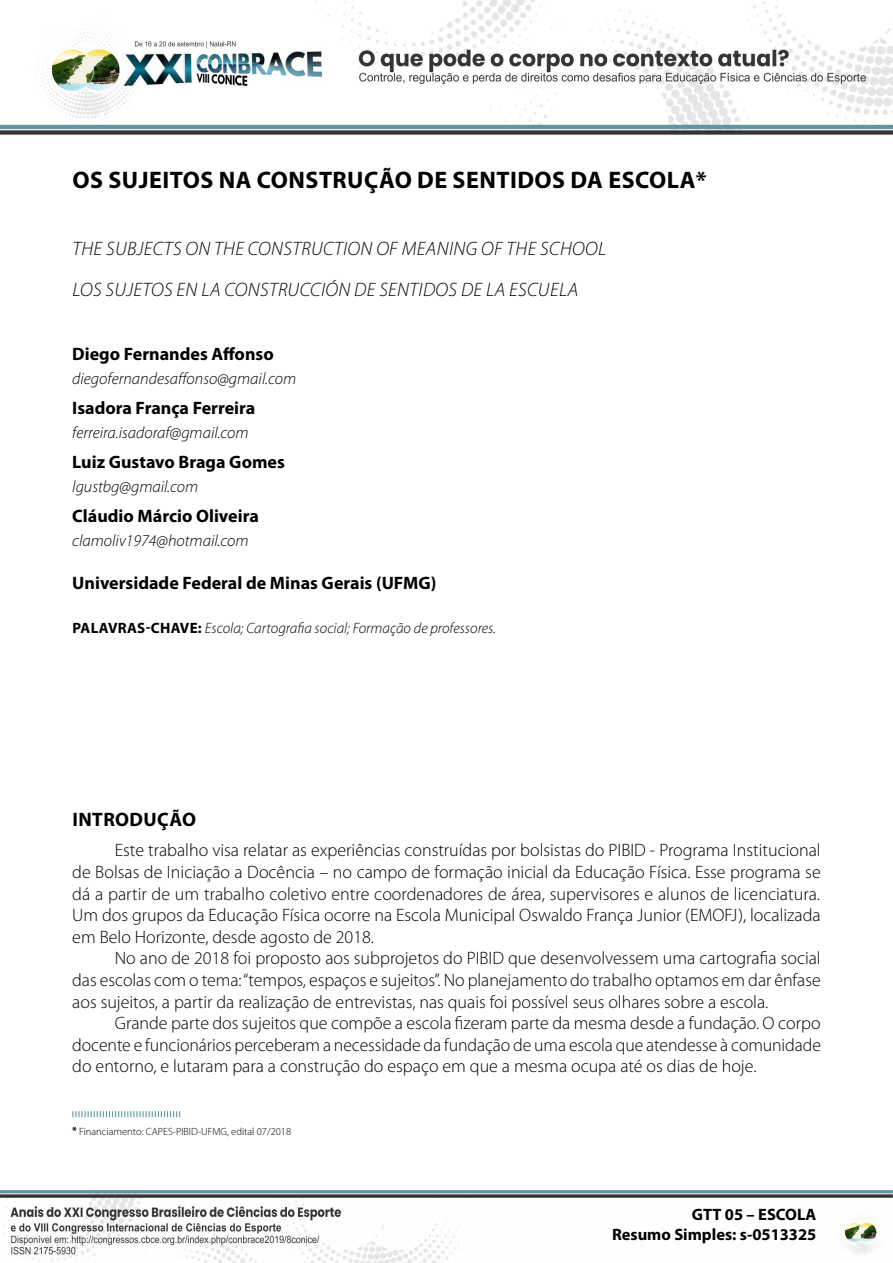
<style>
.page{position:relative;width:893px;height:1263px;background:#fff}
.page>*{position:absolute;margin:0;border:0;box-sizing:border-box;transform-origin:0 0}
.t1{font:700 24px "Myriad Pro";letter-spacing:.02em;color:#000}
.t2{font:italic 300 19.5px/41px "Myriad Pro";letter-spacing:.02em;color:#000}
.t3{font:700 19.5px "Myriad Pro";letter-spacing:.02em;color:#000}
.t4{font:300 18px/21.6px "Myriad Pro";color:#000;text-align:justify}
.t5{font:700 18px "Myriad Pro";color:#000}
.t6{font:italic 300 16.5px "Myriad Pro";color:#000}
.t7{font:700 16.5px/19.8px "Myriad Pro";color:#000;text-align:right}
.t8{font:italic 300 15px "Myriad Pro";color:#000}
.t9{font:300 10.5px "Myriad Pro";color:#000}
.s1{font-weight:700;font-style:normal}
.s2{font-weight:700}
</style>
<div class="page">
<img style="left:0;top:0;width:893px;height:134px">
<img style="left:0;top:1190px;width:893px;height:73px">
<svg style="left:72px;top:1111px;width:108px;height:6px"></svg>
<h1 class="t1" style="left:73px;top:164px;width:643px">OS SUJEITOS NA CONSTRUÇÃO DE SENTIDOS DA ESCOLA*<sup>1</sup></h1>
<p class="t2" style="left:72px;top:227px;width:535px">THE SUBJECTS ON THE CONSTRUCTION OF MEANING OF THE SCHOOL<br>LOS SUJETOS EN LA CONSTRUCCIÓN DE SENTIDOS DE LA ESCUELA</p>
<p class="t5" style="left:72px;top:342px;width:203px">Diego Fernandes Affonso</p>
<p class="t6" style="left:72px;top:368px;width:225px">diegofernandesaffonso@gmail.com</p>
<p class="t5" style="left:72px;top:396px;width:185px">Isadora França Ferreira</p>
<p class="t6" style="left:72px;top:423px;width:178px">ferreira.isadoraf@gmail.com</p>
<p class="t5" style="left:72px;top:450px;width:214px">Luiz Gustavo Braga Gomes</p>
<p class="t6" style="left:72px;top:477px;width:128px">lgustbg@gmail.com</p>
<p class="t5" style="left:72px;top:504px;width:188px">Cláudio Márcio Oliveira</p>
<p class="t6" style="left:72px;top:531px;width:178px">clamoliv1974@hotmail.com</p>
<p class="t5" style="left:72px;top:571px;width:366px">Universidade Federal de Minas Gerais (UFMG)</p>
<p class="t8" style="left:72px;top:619px;width:425px"><span class="s1">PALAVRAS-CHAVE:</span> Escola; Cartografia social; Formação de professores.</p>
<p class="t3" style="left:72px;top:807px;width:125px">INTRODUÇÃO</p>
<p class="t4" style="left:72px;top:839px;width:750px;text-indent:43px">Este trabalho visa relatar as experiências construídas por bolsistas do PIBID - Programa Institucional de Bolsas de Iniciação a Docência – no campo de formação inicial da Educação Física. Esse programa se dá a partir de um trabalho coletivo entre coordenadores de área, supervisores e alunos de licenciatura.<br>Um dos grupos da Educação Física ocorre na Escola Municipal Oswaldo França Junior (EMOFJ), localizada em Belo Horizonte, desde agosto de 2018.</p>
<p class="t4" style="left:72px;top:947px;width:750px;text-indent:43px">No ano de 2018 foi proposto aos subprojetos do PIBID que desenvolvessem uma cartografia social das escolas com o tema: “tempos, espaços e sujeitos”. No planejamento do trabalho optamos em dar ênfase aos sujeitos, a partir da realização de entrevistas, nas quais foi possível seus olhares sobre a escola.</p>
<p class="t4" style="left:72px;top:1012px;width:750px;text-indent:43px">Grande parte dos sujeitos que compõe a escola fizeram parte da mesma desde a fundação. O corpo docente e funcionários perceberam a necessidade da fundação de uma escola que atendesse à comunidade do entorno, e lutaram para a construção do espaço em que a mesma ocupa até os dias de hoje.</p>
<p class="t9" style="left:72px;top:1125px;width:220px"><span class="s2">*</span> Financiamento: CAPES-PIBID-UFMG, edital 07/2018</p>
<p class="t7" style="left:612px;top:1204px;width:206px">GTT 05 – ESCOLA<br>Resumo Simples: s-0513325</p>
</div>
